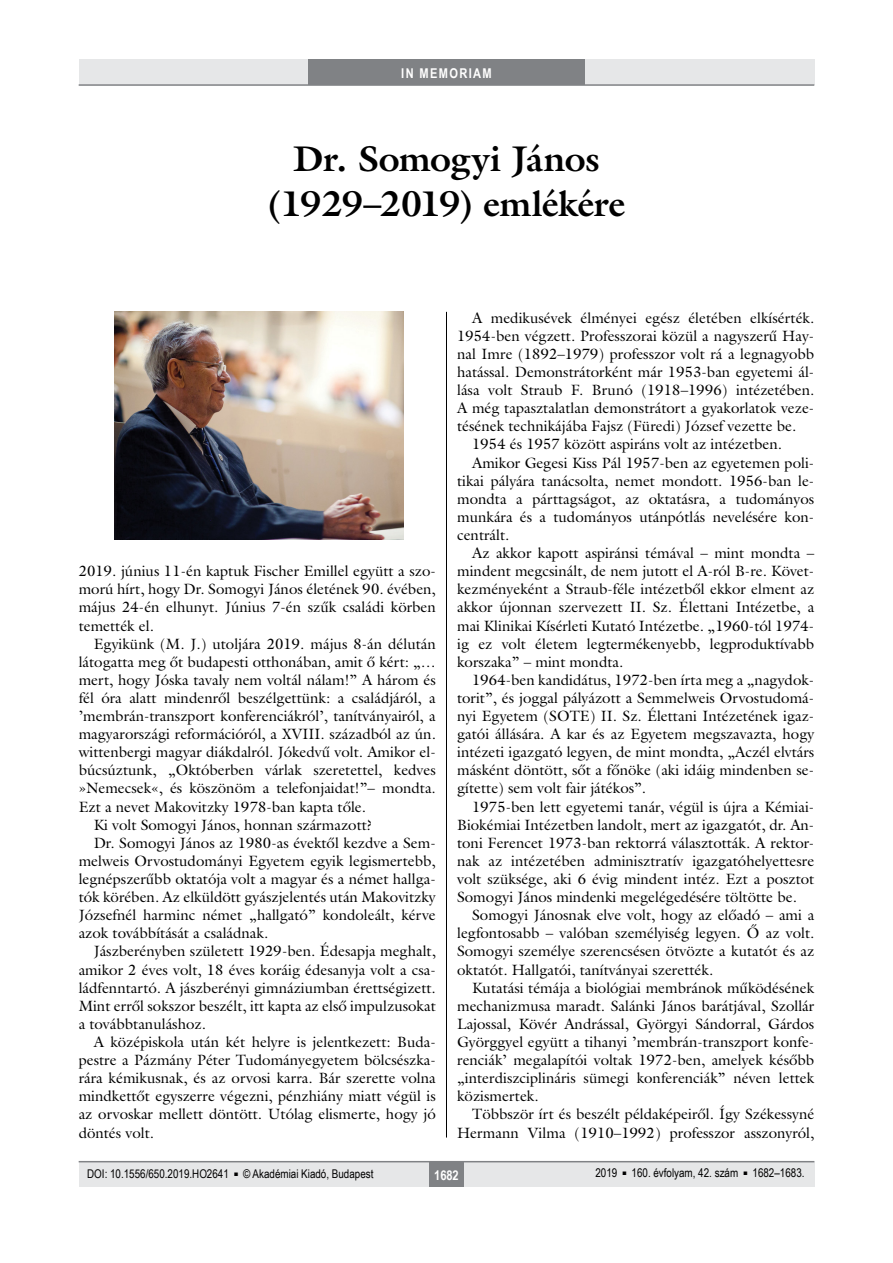
<style>
.page{position:relative;width:893px;height:1263px;background:#fff}
.page>*{position:absolute;margin:0;border:0;box-sizing:border-box;transform-origin:0 0}
.főcím{font:700 36px/45px "Galliard Reg";letter-spacing:-.015em;color:#000;text-align:center}
.Body_Text{font:15px/18.1px "Galliard Reg";color:#000;text-align:justify}
.Body_tompa{font:15px/18.1px "Galliard Reg";color:#000;text-align:justify}
.t1{font:700 13.5px "Arial Narrow";letter-spacing:.1em;color:#fff}
.pagina{font:12px "Arial Narrow";color:#000}
</style>
<div class="page">
<div style="left:79px;top:1161px;width:735px;height:25px;background:#e6e7e8"></div>
<div style="left:429px;top:1161px;width:34px;height:25px;background:#808285"></div>
<hr style="left:79px;top:1161px;width:735px;height:1px;background:#808285">
<div style="left:79px;top:60px;width:735px;height:25px;background:#e6e7e8"></div>
<div style="left:308px;top:60px;width:277px;height:25px;background:#808285"></div>
<hr style="left:79px;top:84px;width:735px;height:2px;background:#808285">
<img style="left:115px;top:312px;width:289px;height:227px">
<hr style="left:446px;top:312px;width:1px;height:825px;background:#000">
<p class="t1" style="left:401px;top:63px;width:92px">IN MEMORIAM</p>
<p class="főcím" style="left:268px;top:135px;width:358px">Dr. Somogyi János (1929–2019) emlékére</p>
<p class="Body_tompa" style="left:79px;top:562px;width:359px">2019. június 11-én kaptuk Fischer Emillel együtt a szo&shy;morú hírt, hogy Dr. Somogyi János életének 90. évében, május 24-én elhunyt. Június 7-én szűk családi körben temették el.</p>
<p class="Body_Text" style="left:79px;top:634px;width:359px;text-indent:15px">Egyikünk (M. J.) utoljára 2019. május 8-án délután látogatta meg őt budapesti otthonában, amit ő kért: „… mert, hogy Jóska tavaly nem voltál nálam!” A három és fél óra alatt mindenről beszélgettünk: a családjáról, a ’membrán-transzport konferenciákról’, tanítványairól, a magyarországi reformációról, a XVIII. századból az ún. wittenbergi magyar diákdalról. Jókedvű volt. Amikor el&shy;búcsúztunk, „Októberben várlak szeretettel, kedves »Nemecsek«, és köszönöm a telefonjaidat!”– mondta.<br>Ezt a nevet Makovitzky 1978-ban kapta tőle.</p>
<p class="Body_Text" style="left:94px;top:815px;width:280px">Ki volt Somogyi János, honnan származott?</p>
<p class="Body_Text" style="left:79px;top:833px;width:359px;text-indent:15px">Dr. Somogyi János az 1980-as évektől kezdve a Sem&shy;melweis Orvostudományi Egyetem egyik legismertebb, legnépszerűbb oktatója volt a magyar és a német hallga&shy;tók körében. Az elküldött gyászjelentés után Makovitzky Józsefnél harminc német „hallgató” kondoleált, kérve azok továbbítását a családnak.</p>
<p class="Body_Text" style="left:79px;top:942px;width:359px;text-indent:15px">Jászberényben született 1929-ben. Édesapja meghalt, amikor 2 éves volt, 18 éves koráig édesanyja volt a csa&shy;ládfenntartó. A jászberényi gimnáziumban érettségizett.<br>Mint erről sokszor beszélt, itt kapta az első impulzusokat a továbbtanuláshoz.</p>
<p class="Body_Text" style="left:79px;top:1032px;width:359px;text-indent:15px">A középiskola után két helyre is jelentkezett: Buda&shy;pestre a Pázmány Péter Tudományegyetem bölcsészka&shy;rára kémikusnak, és az orvosi karra. Bár szerette volna mindkettőt egyszerre végezni, pénzhiány miatt végül is az orvoskar mellett döntött. Utólag elismerte, hogy jó döntés volt.</p>
<p class="Body_Text" style="left:457px;top:308px;width:359px;text-indent:15px">A medikusévek élményei egész életében elkísérték.<br>1954-ben végzett. Professzorai közül a nagyszerű Hay&shy;nal Imre (1892–1979) professzor volt rá a legnagyobb hatással. Demonstrátorként már 1953-ban egyetemi ál&shy;lása volt Straub F. Brunó (1918–1996) intézetében.<br>A még tapasztalatlan demonstrátort a gyakorlatok veze&shy;tésének technikájába Fajsz (Füredi) József vezette be.</p>
<p class="Body_Text" style="left:472px;top:435px;width:311px">1954 és 1957 között aspiráns volt az intézetben.</p>
<p class="Body_Text" style="left:457px;top:453px;width:359px;text-indent:15px">Amikor Gegesi Kiss Pál 1957-ben az egyetemen poli&shy;tikai pályára tanácsolta, nemet mondott. 1956-ban le&shy;mondta a párttagságot, az oktatásra, a tudományos munkára és a tudományos utánpótlás nevelésére kon&shy;centrált.</p>
<p class="Body_Text" style="left:457px;top:544px;width:359px;text-indent:15px">Az akkor kapott aspiránsi témával – mint mondta – mindent megcsinált, de nem jutott el A-ról B-re. Követ&shy;kezményeként a Straub-féle intézetből ekkor elment az akkor újonnan szervezett II. Sz. Élettani Intézetbe, a mai Klinikai Kísérleti Kutató Intézetbe. „1960-tól 1974- ig ez volt életem legtermékenyebb, legproduktívabb korszaka” – mint mondta.</p>
<p class="Body_Text" style="left:457px;top:670px;width:359px;text-indent:15px">1964-ben kandidátus, 1972-ben írta meg a „nagydok&shy;torit”, és joggal pályázott a Semmelweis Orvostudomá&shy;nyi Egyetem (SOTE) II. Sz. Élettani Intézetének igaz&shy;gatói állására. A kar és az Egyetem megszavazta, hogy intézeti igazgató legyen, de mint mondta, „Aczél elvtárs másként döntött, sőt a főnöke (aki idáig mindenben se&shy;gítette) sem volt fair játékos”.</p>
<p class="Body_Text" style="left:457px;top:797px;width:359px;text-indent:15px">1975-ben lett egyetemi tanár, végül is újra a Kémiai-Biokémiai Intézetben landolt, mert az igazgatót, dr. An&shy;toni Ferencet 1973-ban rektorrá választották. A rektor&shy;nak az intézetében adminisztratív igazgatóhelyettesre volt szüksége, aki 6 évig mindent intéz. Ezt a posztot Somogyi János mindenki megelégedésére töltötte be.</p>
<p class="Body_Text" style="left:457px;top:906px;width:359px;text-indent:15px">Somogyi Jánosnak elve volt, hogy az előadó – ami a legfontosabb – valóban személyiség legyen. Ő az volt.<br>Somogyi személye szerencsésen ötvözte a kutatót és az oktatót. Hallgatói, tanítványai szerették.</p>
<p class="Body_Text" style="left:457px;top:978px;width:359px;text-indent:15px">Kutatási témája a biológiai membránok működésének mechanizmusa maradt. Salánki János barátjával, Szollár Lajossal, Kövér Andrással, Györgyi Sándorral, Gárdos Györggyel együtt a tihanyi ’membrán-transzport konfe&shy;renciák’ megalapítói voltak 1972-ben, amelyek később „interdiszciplináris sümegi konferenciák” néven lettek közismertek.</p>
<p class="Body_Text" style="left:457px;top:1105px;width:359px;text-align:right">Többször írt és beszélt példaképeiről. Így Székessyné<br>Hermann Vilma (1910–1992) professzor asszonyról,</p>
<p class="pagina" style="left:87px;top:1165px;width:288px">DOI: 10.1556/650.2019.HO2641 <sup>■</sup> © Akadémiai Kiadó, Budapest</p>
<p class="t1" style="left:434px;top:1165px;width:26px">1682</p>
<p class="pagina" style="left:595px;top:1164px;width:211px">2019 <sup>■</sup> 160. évfolyam, 42. szám <sup>■</sup> 1682–1683.</p>
</div>
